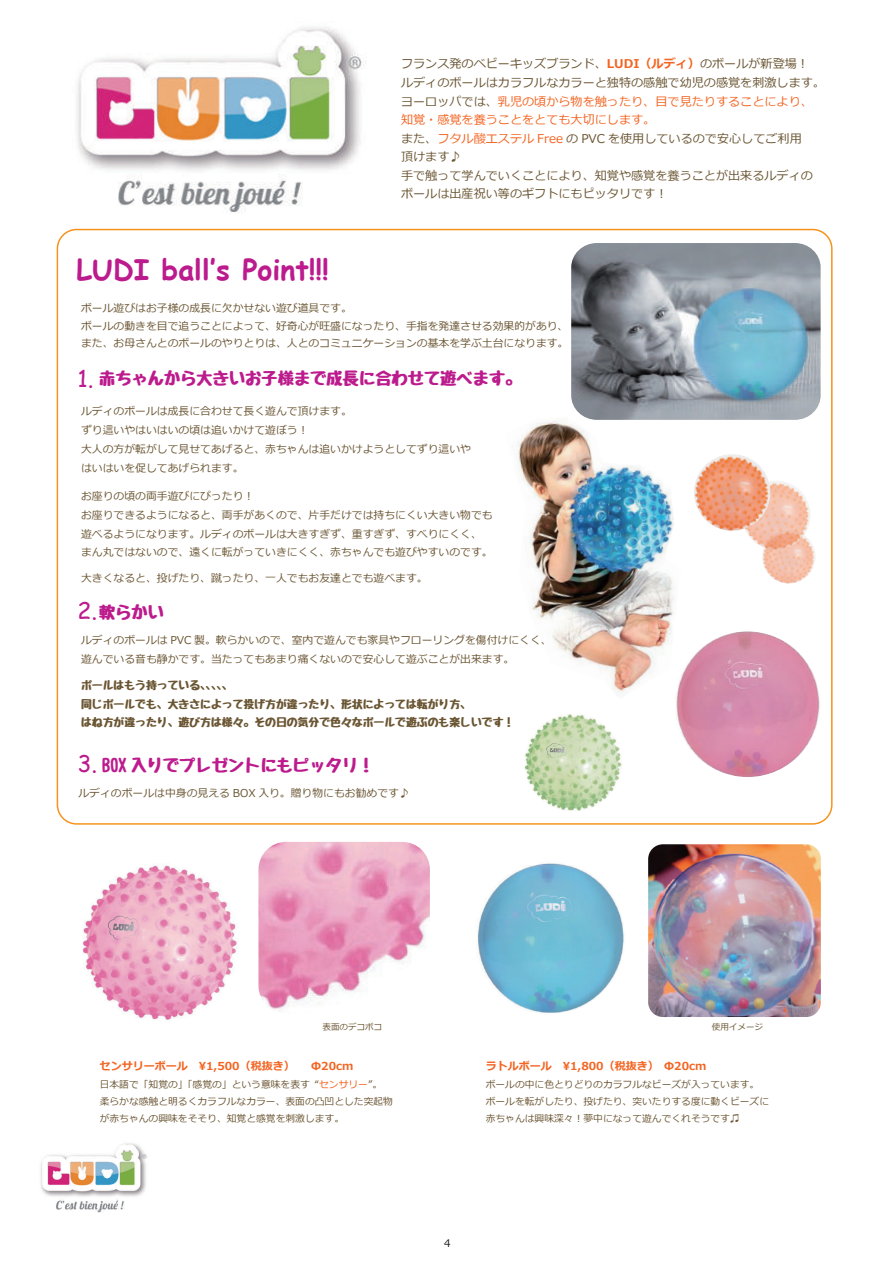
<style>
.page{position:relative;width:893px;height:1263px;background:#fff}
.page>*{position:absolute;margin:0;border:0;box-sizing:border-box;transform-origin:0 0}
.t1{font:700 28.5px "Comic Sans MS";color:#bc1b8d}
.t2{font:16.2px "Jiyucho";color:#bc1b8d}
.t3{font:12.15px/18.6px "Meiryo";color:#6b5633}
.t4{font:700 10.95px "Meiryo";color:#f36421}
.t5{font:10.8px/18.9px "Meiryo";color:#6b5633}
.t6{font:10.8px/18.9px "Jiyucho";color:#6b5633}
.t7{font:10.5px "Meiryo";color:#231f20}
.t8{font:9.75px/17.1px "Meiryo";color:#6b5633}
.t9{font:8.55px "Meiryo";color:#6b5633}
.s1{font-weight:700;color:#f36421}
.s2{color:#f36421}
.s3{font-family:"Comic Sans MS";font-size:22.95px}
</style>
<div class="page">
<img style="left:762px;top:547px;width:53px;height:37px">
<img style="left:747px;top:481px;width:66px;height:71px">
<img style="left:76px;top:27px;width:290px;height:186px">
<img style="left:694px;top:454px;width:79px;height:79px">
<img style="left:571px;top:243px;width:250px;height:177px;border-radius:25px">
<img style="left:524px;top:713px;width:98px;height:98px;border-radius:50%">
<img style="left:474px;top:861px;width:151px;height:153px;border-radius:50%">
<img style="left:79px;top:863px;width:162px;height:161px;border-radius:50%">
<img style="left:675px;top:631px;width:145px;height:146px;border-radius:50%">
<img style="left:258px;top:842px;width:172px;height:170px">
<img style="left:648px;top:844px;width:173px;height:173px;border-radius:15px">
<img style="left:517px;top:417px;width:164px;height:282px">
<img style="left:40px;top:1143px;width:107px;height:69px">
<h1 class="t1" style="left:77px;top:249px;width:254px">LUDI ball′s Point!!!</h1>
<p class="t3" style="left:401px;top:55px;width:425px">フランス発のベビーキッズブランド、<span class="s1">LUDI（ルディ）</span>のボールが新登場！<br>ルディのボールはカラフルなカラーと独特の感触で幼児の感覚を刺激します。ヨーロッパでは、<span class="s2">乳児の頃から物を触ったり、目で見たりすることにより、知覚・感覚を養うことをとても大切にします。<br></span>また、<span class="s2">フタル酸エステル Free</span> の PVC を使用しているので安心してご利用<br>頂けます♪<br>手で触って学んでいくことにより、知覚や感覚を養うことが出来るルディのボールは出産祝い等のギフトにもピッタリです！</p>
<p class="t5" style="left:81px;top:300px;width:489px;line-height:17.5px">ボール遊びはお子様の成長に欠かせない遊び道具です。<br>ボールの動きを目で追うことによって、好奇心が旺盛になったり、手指を発達させる効果的があり、また、お母さんとのボールのやりとりは、人とのコミュニケーションの基本を学ぶ土台になります。</p>
<h2 class="t2" style="left:77px;top:370px;width:446px"><span class="s3">1.</span> 赤ちゃんから大きいお子様まで成長に合わせて遊べます。</h2>
<p class="t5" style="left:81px;top:402px;width:391px">ルディのボールは成長に合わせて長く遊んで頂けます。<br>ずり這いやはいはいの頃は追いかけて遊ぼう！<br>大人の方が転がして見せてあげると、赤ちゃんは追いかけようとしてずり這いやはいはいを促してあげられます。</p>
<p class="t5" style="left:81px;top:487px;width:413px">お座りの頃の両手遊びにぴったり！<br>お座りできるようになると、両手があくので、片手だけでは持ちにくい大きい物でも遊べるようになります。ルディのボールは大きすぎず、重すぎず、すべりにくく、まん丸ではないので、遠くに転がっていきにくく、赤ちゃんでも遊びやすいのです。</p>
<p class="t5" style="left:81px;top:569px;width:348px">大きくなると、投げたり、蹴ったり、一人でもお友達とでも遊べます。</p>
<h2 class="t2" style="left:77px;top:604px;width:88px"><span class="s3">2.</span>軟らかい</h2>
<p class="t5" style="left:81px;top:631px;width:472px">ルディのボールは PVC 製。軟らかいので、室内で遊んでも家具やフローリングを傷付けにくく、遊んでいる音も静かです。当たってもあまり痛くないので安心して遊ぶことが出来ます。</p>
<p class="t6" style="left:81px;top:675px;width:435px">ボールはもう持っている、、、、、<br>同じボールでも、大きさによって投げ方が違ったり、形状によっては転がり方、<br>はね方が違ったり、遊び方は様々。その日の気分で色々なボールで遊ぶのも楽しいです！</p>
<h2 class="t2" style="left:77px;top:757px;width:299px"><span class="s3">3.</span> BOX 入りでプレゼントにもピッタリ！</h2>
<p class="t5" style="left:78px;top:784px;width:333px">ルディのボールは中身の見える BOX 入り。贈り物にもお勧めです♪</p>
<p class="t9" style="left:322px;top:1021px;width:61px">表面のデコボコ</p>
<p class="t9" style="left:712px;top:1021px;width:53px">使用イメージ</p>
<p class="t4" style="left:100px;top:1058px;width:255px">センサリーボール　\1,500（税抜き）　　Φ20cm</p>
<p class="t4" style="left:486px;top:1058px;width:222px">ラトルボール　\1,800（税抜き）　Φ20cm</p>
<p class="t8" style="left:100px;top:1076px;width:295px">日本語で「知覚の」「感覚の」という意味を表す “<span class="s2">センサリー</span>”。柔らかな感触と明るくカラフルなカラー、表面の凸凹とした突起物が赤ちゃんの興味をそそり、知覚と感覚を刺激します。</p>
<p class="t8" style="left:486px;top:1076px;width:285px">ボールの中に色とりどりのカラフルなビーズが入っています。ボールを転がしたり、投げたり、突いたりする度に動くビーズに赤ちゃんは興味深々！夢中になって遊んでくれそうです♫</p>
<p class="t7" style="left:444px;top:1235px;width:8px">4</p>
</div>
